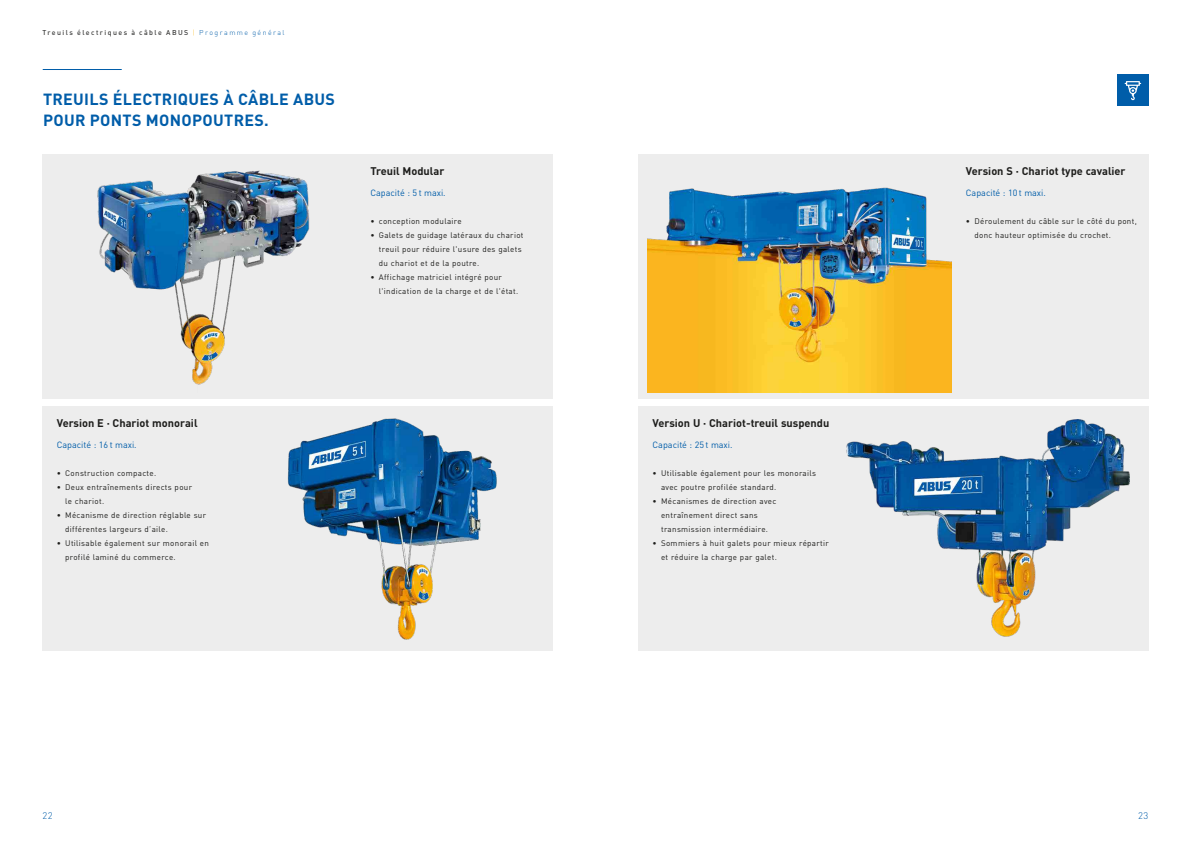
<style>
.page{position:relative;width:1191px;height:842px;background:#fff}
.page>*{position:absolute;margin:0;border:0;box-sizing:border-box;transform-origin:0 0}
.innen_head{font:700 16px/21px "DIN Pro";letter-spacing:.02em;color:#005da9}
.body_fett{font:700 11px "DIN Pro";color:#1d1d1b}
.t1{font:300 9.5px "DIN Pro";color:#005da9}
.body{font:9px "DIN Pro";color:#005da9}
.Fließtext_9_11{font:8px/14px "DIN Pro";letter-spacing:.04em;color:#1d1d1b}
.t2{font:500 7px "DIN Pro";letter-spacing:.2em;color:#3c3c3b}
.s1{font-weight:300;color:#f9b000}
.s2{font-weight:300;color:#005da9}
</style>
<div class="page">
<div style="left:638px;top:406px;width:510px;height:245px;background:#ededed"></div>
<div style="left:638px;top:154px;width:510px;height:245px;background:#ededed"></div>
<div style="left:43px;top:154px;width:510px;height:245px;background:#ededed"></div>
<div style="left:43px;top:406px;width:510px;height:245px;background:#ededed"></div>
<img style="left:846px;top:420px;width:283px;height:217px">
<img style="left:647px;top:187px;width:304px;height:205px">
<img style="left:97px;top:170px;width:213px;height:215px">
<img style="left:287px;top:418px;width:210px;height:222px">
<hr style="left:43px;top:69px;width:78px;height:1px;background:#005da9">
<div style="left:1117px;top:74px;width:31px;height:31px;background:#005da9"></div>
<svg style="left:1124px;top:81px;width:17px;height:19px"></svg>
<p class="t2" style="left:43px;top:27px;width:243px">Treuils électriques à câble ABUS <span class="s1">|</span> <span class="s2">Programme général</span></p>
<p class="innen_head" style="left:43px;top:87px;width:293px">TREUILS ÉLECTRIQUES À CÂBLE ABUS<br>POUR PONTS MONOPOUTRES.</p>
<p class="body_fett" style="left:370px;top:162px;width:75px">Treuil Modular</p>
<p class="body" style="left:370px;top:186px;width:77px">Capacité : 5 t maxi.</p>
<p class="Fließtext_9_11" style="left:370px;top:213px;width:93px">• conception modulaire</p>
<p class="Fließtext_9_11" style="left:379px;top:227px;width:146px;text-indent:-9px">• Galets de guidage latéraux du chariot treuil pour réduire l'usure des galets du chariot et de la poutre.</p>
<p class="Fließtext_9_11" style="left:379px;top:269px;width:141px;text-indent:-9px">• Affichage matriciel intégré pour l'indication de la charge et de l'état.</p>
<p class="body_fett" style="left:57px;top:414px;width:142px">Version E · Chariot monorail</p>
<p class="body" style="left:57px;top:438px;width:82px">Capacité : 16 t maxi.</p>
<p class="Fließtext_9_11" style="left:57px;top:465px;width:101px">• Construction compacte.</p>
<p class="Fließtext_9_11" style="left:65px;top:479px;width:128px;text-indent:-9px">• Deux entraînements directs pour le chariot.</p>
<p class="Fließtext_9_11" style="left:65px;top:507px;width:142px;text-indent:-9px">• Mécanisme de direction réglable sur différentes largeurs d’aile.</p>
<p class="Fließtext_9_11" style="left:65px;top:535px;width:145px;text-indent:-9px">• Utilisable également sur monorail en profilé laminé du commerce.</p>
<p class="body_fett" style="left:652px;top:414px;width:178px">Version U · Chariot-treuil suspendu</p>
<p class="body" style="left:652px;top:438px;width:82px">Capacité : 25 t maxi.</p>
<p class="Fließtext_9_11" style="left:661px;top:465px;width:156px;text-indent:-9px">• Utilisable également pour les monorails avec poutre profilée standard.</p>
<p class="Fließtext_9_11" style="left:661px;top:493px;width:117px;text-indent:-9px">• Mécanismes de direction avec entraînement direct sans transmission intermédiaire.</p>
<p class="Fließtext_9_11" style="left:661px;top:535px;width:169px;text-indent:-9px">• Sommiers à huit galets pour mieux répartir et réduire la charge par galet.</p>
<p class="body_fett" style="left:966px;top:162px;width:161px">Version S · Chariot type cavalier</p>
<p class="body" style="left:966px;top:186px;width:82px">Capacité : 10 t maxi.</p>
<p class="Fließtext_9_11" style="left:974px;top:213px;width:164px;text-indent:-9px">• Déroulement du câble sur le côté du pont, donc hauteur optimisée du crochet.</p>
<p class="t1" style="left:43px;top:808px;width:12px">22</p>
<p class="t1" style="left:1138px;top:808px;width:12px">23</p>
</div>
